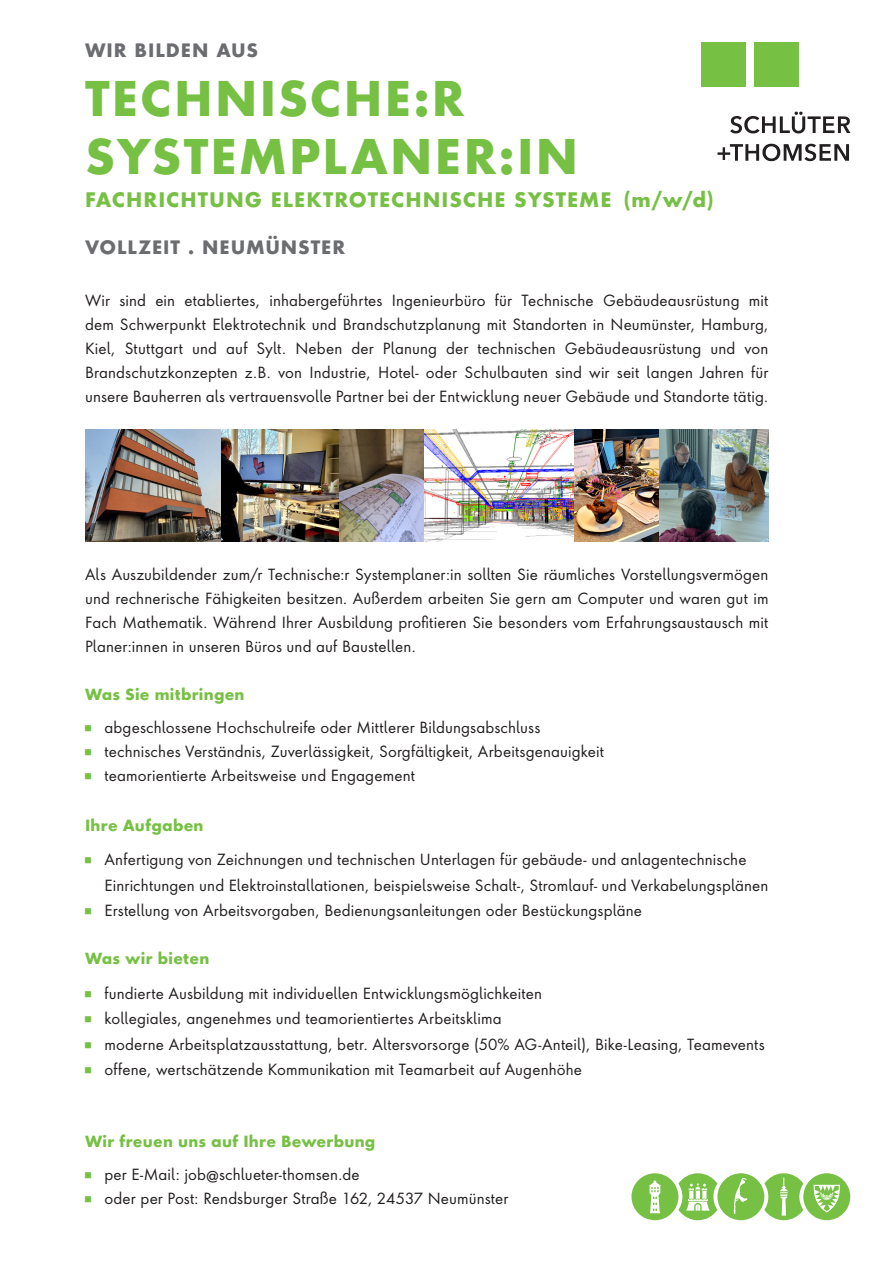
<style>
.page{position:relative;width:893px;height:1263px;background:#fff}
.page>*{position:absolute;margin:0;border:0;box-sizing:border-box;transform-origin:0 0}
.t1{font:700 46.5px/58.5px "Futura Next";letter-spacing:.045em;color:#76c044}
.t2{font:700 19.5px "Futura Next";letter-spacing:.05em;color:#76c044}
.t3{font:700 18px "Futura Next";letter-spacing:.05em;color:#6c6d70}
.t4{font:15px/24px "Futura Next";letter-spacing:.01em;color:#231f20}
.t5{font:700 15px "Futura Next";letter-spacing:.015em;color:#76c044}
</style>
<div class="page">
<img style="left:573px;top:429px;width:196px;height:113px">
<div style="left:702px;top:43px;width:44px;height:44px;background:#76c044"></div>
<div style="left:755px;top:43px;width:44px;height:44px;background:#76c044"></div>
<svg style="left:730px;top:112px;width:120px;height:21px"></svg>
<svg style="left:717px;top:144px;width:132px;height:17px"></svg>
<svg style="left:631px;top:1173px;width:219px;height:47px"></svg>
<img style="left:85px;top:429px;width:254px;height:113px">
<img style="left:339px;top:429px;width:234px;height:113px">
<p class="t3" style="left:85px;top:39px;width:175px">WIR BILDEN AUS</p>
<h1 class="t1" style="left:85px;top:70px;width:494px">TECHNISCHE:R<br>SYSTEMPLANER:IN</h1>
<h2 class="t2" style="left:85px;top:187px;width:630px">FACHRICHTUNG ELEKTROTECHNISCHE SYSTEME (m/w/d)</h2>
<p class="t3" style="left:85px;top:235px;width:262px">VOLLZEIT . NEUMÜNSTER</p>
<p class="t4" style="left:85px;top:287px;width:685px;text-align:justify">Wir sind ein etabliertes, inhabergeführtes Ingenieurbüro für Technische Gebäudeausrüstung mit dem Schwerpunkt Elektrotechnik und Brandschutzplanung mit Standorten in Neumünster, Hamburg, Kiel, Stuttgart und auf Sylt. Neben der Planung der technischen Gebäudeausrüstung und von Brandschutzkonzepten z.B. von Industrie, Hotel- oder Schulbauten sind wir seit langen Jahren für unsere Bauherren als vertrauensvolle Partner bei der Entwicklung neuer Gebäude und Standorte tätig.</p>
<p class="t4" style="left:85px;top:562px;width:685px;text-align:justify">Als Auszubildender zum/r Technische:r Systemplaner:in sollten Sie räumliches Vorstellungsvermögen und rechnerische Fähigkeiten besitzen. Außerdem arbeiten Sie gern am Computer und waren gut im Fach Mathematik. Während Ihrer Ausbildung profitieren Sie besonders vom Erfahrungsaustausch mit Planer:innen in unseren Büros und auf Baustellen.</p>
<p class="t5" style="left:85px;top:685px;width:161px">Was Sie mitbringen</p>
<p class="t4" style="left:105px;top:715px;width:501px">abgeschlossene Hochschulreife oder Mittlerer Bildungsabschluss technisches Verständnis, Zuverlässigkeit, Sorgfältigkeit, Arbeitsgenauigkeit teamorientierte Arbeitsweise und Engagement</p>
<p class="t5" style="left:85px;top:815px;width:120px">Ihre Aufgaben</p>
<p class="t4" style="left:105px;top:846px;width:665px;line-height:25.5px">Anfertigung von Zeichnungen und technischen Unterlagen für gebäude- und anlagentechnische<br>Einrichtungen und Elektroinstallationen, beispielsweise Schalt-, Stromlauf- und Verkabelungsplänen<br>Erstellung von Arbeitsvorgaben, Bedienungsanleitungen oder Bestückungspläne</p>
<p class="t5" style="left:85px;top:949px;width:126px">Was wir bieten</p>
<p class="t4" style="left:105px;top:980px;width:662px;line-height:25.5px">fundierte Ausbildung mit individuellen Entwicklungsmöglichkeiten<br>kollegiales, angenehmes und teamorientiertes Arbeitsklima<br>moderne Arbeitsplatzausstattung, betr. Altersvorsorge (50% AG-Anteil), Bike-Leasing, Teamevents offene, wertschätzende Kommunikation mit Teamarbeit auf Augenhöhe</p>
<p class="t5" style="left:85px;top:1132px;width:292px">Wir freuen uns auf Ihre Bewerbung</p>
<p class="t4" style="left:105px;top:1162px;width:405px">per E-Mail: job@schlueter-thomsen.de<br>oder per Post: Rendsburger Straße 162, 24537 Neumünster</p>
</div>
